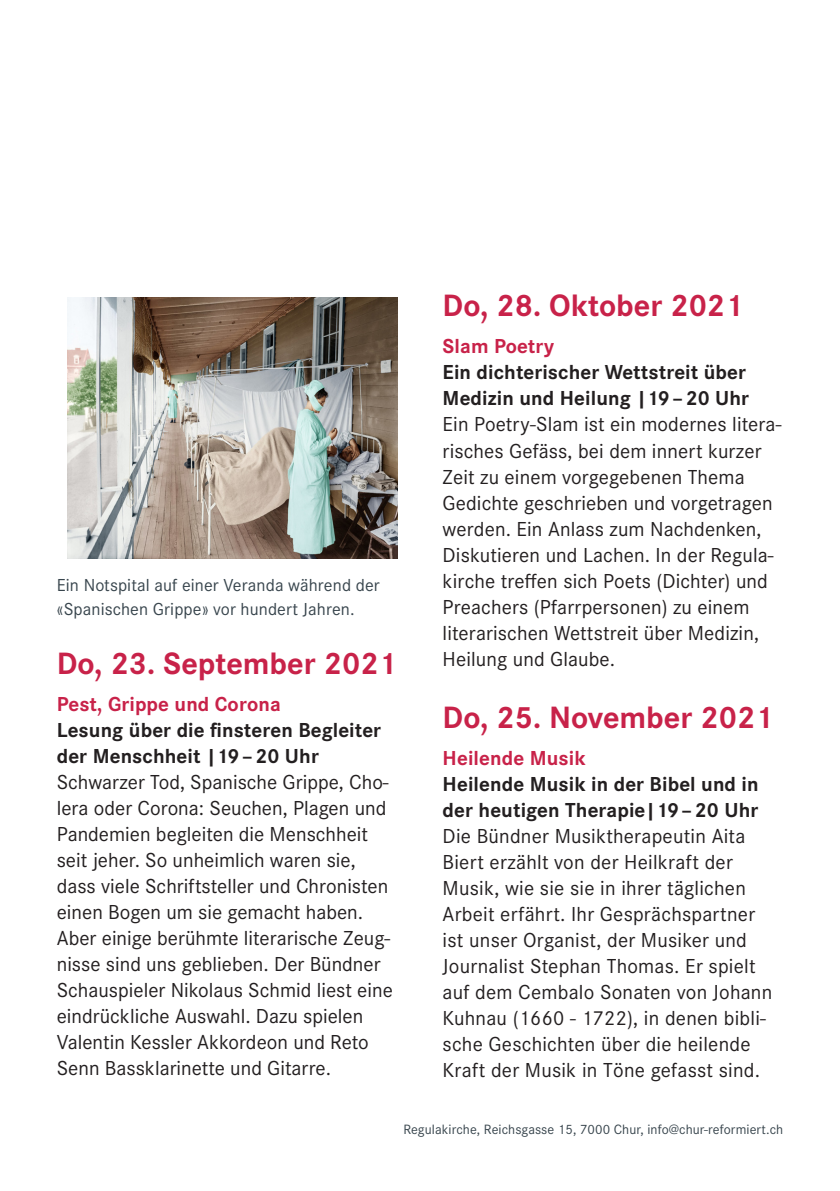
<style>
.page{position:relative;width:840px;height:1191px;background:#fff}
.page>*{position:absolute;margin:0;border:0;box-sizing:border-box;transform-origin:0 0}
.Termine_Veranstaltun{font:700 32px "Corporate S";color:#c82249}
.Lauftext{font:21px/26px "Corporate S";letter-spacing:.005em;color:#231f20}
.Lauftext-2{font:700 21px/26px "Corporate S";letter-spacing:.005em;color:#231f20}
.Lauftext-3{font:700 21px "Corporate S";letter-spacing:.005em;color:#c82249}
.Legende_9pt{font:18px/24px "Corporate S";letter-spacing:.005em;color:#38454d}
.Impressum_Innenseite{font:14px "Corporate S";letter-spacing:.005em;color:#38454d}
</style>
<div class="page">
<img style="left:68px;top:297px;width:329px;height:262px">
<p class="Legende_9pt" style="left:57px;top:572px;width:324px">Ein Notspital auf einer Veranda während der «Spanischen Grippe» vor hundert Jahren.</p>
<p class="Termine_Veranstaltun" style="left:57px;top:641px;width:341px">Do, 23. September 2021</p>
<p class="Lauftext-3" style="left:57px;top:689px;width:225px">Pest, Grippe und Corona</p>
<p class="Lauftext-2" style="left:57px;top:716px;width:326px">Lesung über die finsteren Begleiter der Menschheit |19– 20 Uhr</p>
<p class="Lauftext" style="left:57px;top:768px;width:337px">Schwarzer Tod, Spanische Grippe, Cho&shy;lera oder Corona: Seuchen, Plagen und Pandemien begleiten die Menschheit seit jeher. So unheimlich waren sie, dass viele Schriftsteller und Chronisten einen Bogen um sie gemacht haben.<br>Aber einige berühmte literarische Zeug&shy;nisse sind uns geblieben. Der Bündner Schauspieler Nikolaus Schmid liest eine eindrückliche Auswahl. Dazu spielen Valentin Kessler Akkordeon und Reto Senn Bassklarinette und Gitarre.</p>
<p class="Termine_Veranstaltun" style="left:442px;top:283px;width:302px">Do, 28. Oktober 2021</p>
<p class="Lauftext-3" style="left:442px;top:332px;width:113px">Slam Poetry</p>
<p class="Lauftext-2" style="left:442px;top:359px;width:308px">Ein dichterischer Wettstreit über<br>Medizin und Heilung |19– 20 Uhr</p>
<p class="Lauftext" style="left:442px;top:411px;width:340px">Ein Poetry-Slam ist ein modernes litera&shy;risches Gefäss, bei dem innert kurzer Zeit zu einem vorgegebenen Thema Gedichte geschrieben und vorgetragen werden. Ein Anlass zum Nachdenken, Diskutieren und Lachen. In der Regula&shy;kirche treffen sich Poets (Dichter) und Preachers (Pfarrpersonen) zu einem literarischen Wettstreit über Medizin, Heilung und Glaube.</p>
<p class="Termine_Veranstaltun" style="left:442px;top:695px;width:332px">Do, 25. November 2021</p>
<p class="Lauftext-3" style="left:442px;top:743px;width:144px">Heilende Musik</p>
<p class="Lauftext-2" style="left:442px;top:770px;width:317px">Heilende Musik in der Bibel und in</p>
<p class="Lauftext-2" style="left:442px;top:796px;width:317px">der heutigen Therapie|19– 20 Uhr</p>
<p class="Lauftext" style="left:442px;top:822px;width:331px">Die Bündner Musiktherapeutin Aita Biert erzählt von der Heilkraft der Musik, wie sie sie in ihrer täglichen Arbeit erfährt. Ihr Gesprächspartner ist unser Organist, der Musiker und Journalist Stephan Thomas. Er spielt auf dem Cembalo Sonaten von Johann Kuhnau (1660 - 1722), in denen bibli&shy;sche Geschichten über die heilende Kraft der Musik in Töne gefasst sind.</p>
<p class="Impressum_Innenseite" style="left:403px;top:1120px;width:381px">Regulakirche, Reichsgasse 15, 7000 Chur, info@chur-reformiert.ch</p>
</div>
